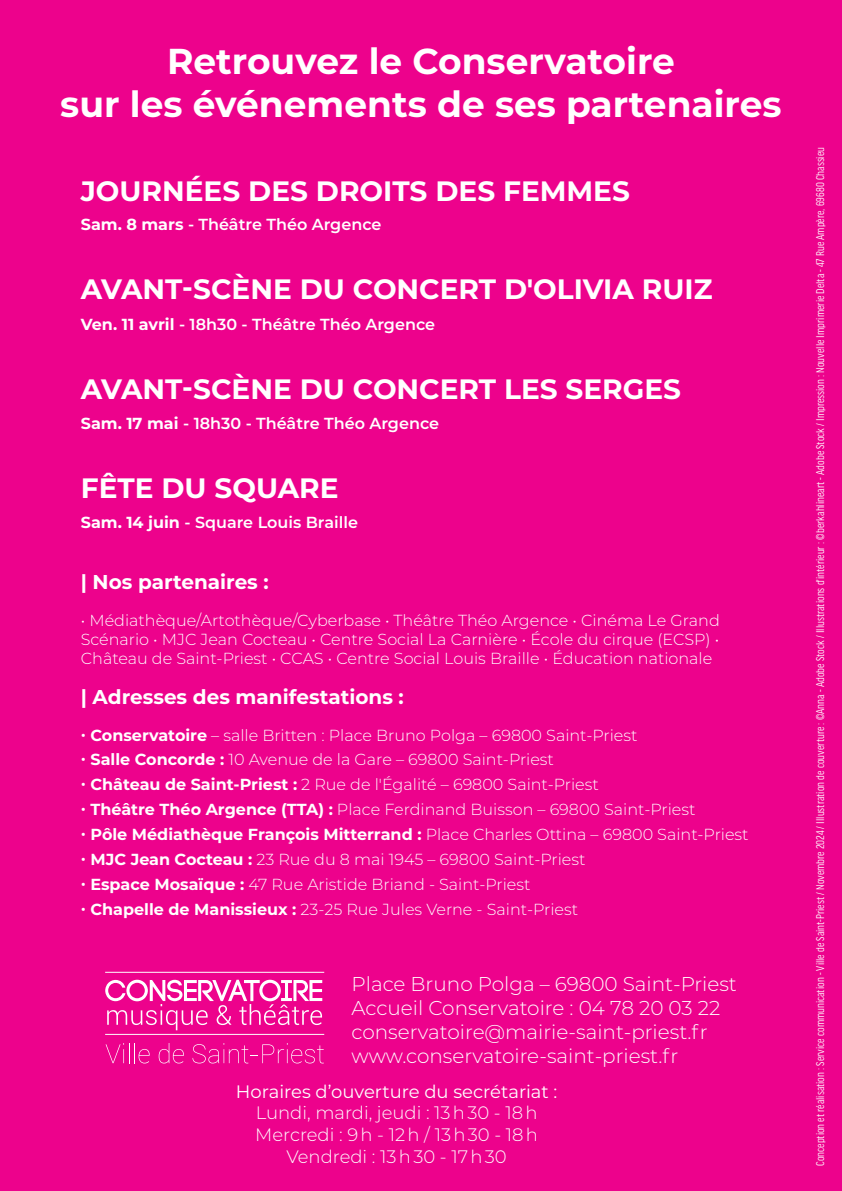
<style>
.page{position:relative;width:842px;height:1191px;background:#ed028c}
.page>*{position:absolute;margin:0;border:0;box-sizing:border-box;transform-origin:0 0}
.t1{font:700 36px/43.2px "Montserrat";color:#fff;text-align:center}
.t2{font:700 28px "Montserrat";color:#fff}
.t3{font:300 20px/24px "Montserrat";color:#fff}
.t4{font:700 20px "Montserrat";color:#fff}
.t5{font:300 18px/21.6px "Montserrat";color:#fff;text-align:center}
.t6{font:18px "Montserrat";color:#fff}
.t7{font:300 16px/24.8px "Montserrat";color:#fff;text-align:justify}
.t8{font:600 16px "Montserrat";color:#fff}
.t9{font:condensed 12px "Good Headline Pro";color:#fff}
.s1{font-weight:700}
</style>
<div class="page">
<svg style="left:105px;top:979px;width:217px;height:51px"></svg>
<hr style="left:105px;top:1034px;width:219px;height:1px;background:#fff">
<hr style="left:105px;top:972px;width:219px;height:1px;background:#fff">
<svg style="left:106px;top:1043px;width:44px;height:20px"></svg>
<svg style="left:159px;top:1043px;width:25px;height:20px"></svg>
<svg style="left:192px;top:1043px;width:132px;height:20px"></svg>
<h1 class="t1" style="left:60px;top:38px;width:723px">Retrouvez le Conservatoire<br>sur les événements de ses partenaires</h1>
<h2 class="t2" style="left:81px;top:170px;width:551px">JOURNÉES DES DROITS DES FEMMES</h2>
<p class="t8" style="left:81px;top:213px;width:302px"><span class="s1">Sam. 8 mars</span> - Théâtre Théo Argence</p>
<h2 class="t2" style="left:81px;top:269px;width:633px">AVANT-SCÈNE DU CONCERT D'OLIVIA RUIZ</h2>
<p class="t8" style="left:81px;top:313px;width:356px"><span class="s1">Ven. 11 avril</span> - 18h30 - Théâtre Théo Argence</p>
<h2 class="t2" style="left:81px;top:368px;width:602px">AVANT-SCÈNE DU CONCERT LES SERGES</h2>
<p class="t8" style="left:81px;top:412px;width:360px"><span class="s1">Sam. 17 mai</span> - 18h30 - Théâtre Théo Argence</p>
<h2 class="t2" style="left:81px;top:468px;width:259px">FÊTE DU SQUARE</h2>
<p class="t8" style="left:81px;top:511px;width:279px"><span class="s1">Sam. 14 juin</span> - Square Louis Braille</p>
<p class="t4" style="left:81px;top:568px;width:189px">| Nos partenaires :</p>
<p class="t7" style="left:81px;top:610px;width:641px;line-height:19.2px">• Médiathèque/Artothèque/Cyberbase • Théâtre Théo Argence • Cinéma Le Grand Scénario • MJC Jean Cocteau • Centre Social La Carnière • École du cirque (ECSP) • Château de Saint-Priest • CCAS • Centre Social Louis Braille • Éducation nationale</p>
<p class="t4" style="left:81px;top:682px;width:325px">| Adresses des manifestations :</p>
<p class="t7" style="left:81px;top:722px;width:669px;text-align:left"><span class="s1">· Conservatoire</span> – salle Britten : Place Bruno Polga – 69800 Saint-Priest<br><span class="s1">· Salle Concorde :</span> 10 Avenue de la Gare – 69800 Saint-Priest<br><span class="s1">· Château de Saint-Priest :</span> 2 Rue de l'Égalité – 69800 Saint-Priest<br><span class="s1">· Théâtre Théo Argence (TTA) :</span> Place Ferdinand Buisson – 69800 Saint-Priest<br><span class="s1">· Pôle Médiathèque François Mitterrand :</span> Place Charles Ottina – 69800 Saint-Priest <span class="s1">· MJC Jean Cocteau :</span> 23 Rue du 8 mai 1945 – 69800 Saint-Priest<br><span class="s1">· Espace Mosaïque :</span> 47 Rue Aristide Briand - Saint-Priest<br><span class="s1">· Chapelle de Manissieux :</span> 23-25 Rue Jules Verne - Saint-Priest</p>
<p class="t3" style="left:351px;top:971px;width:387px">Place Bruno Polga – 69800 Saint-Priest Accueil Conservatoire : 04 78 20 03 22 conservatoire@mairie-saint-priest.fr www.conservatoire-saint-priest.fr</p>
<p class="t6" style="left:236px;top:1079px;width:323px">Horaires d’ouverture du secrétariat :</p>
<p class="t5" style="left:255px;top:1101px;width:284px">Lundi, mardi, jeudi : 13 h 30 - 18 h<br>Mercredi : 9 h - 12 h / 13 h 30 - 18 h<br>Vendredi : 13 h 30 - 17 h 30</p>
<p class="t9" style="left:814px;top:1166px;width:1020px;rotate:-90deg">Conception et réalisation : Service communication - Ville de Saint-Priest / Novembre 2024 / Illustration de couverture : ©Anna - Adobe Stock / Illustrations d'intérieur : ©berkahlineart - Adobe Stock / Impression : Nouvelle Imprimerie Delta - 47 Rue Ampère, 69680 Chassieu</p>
</div>
